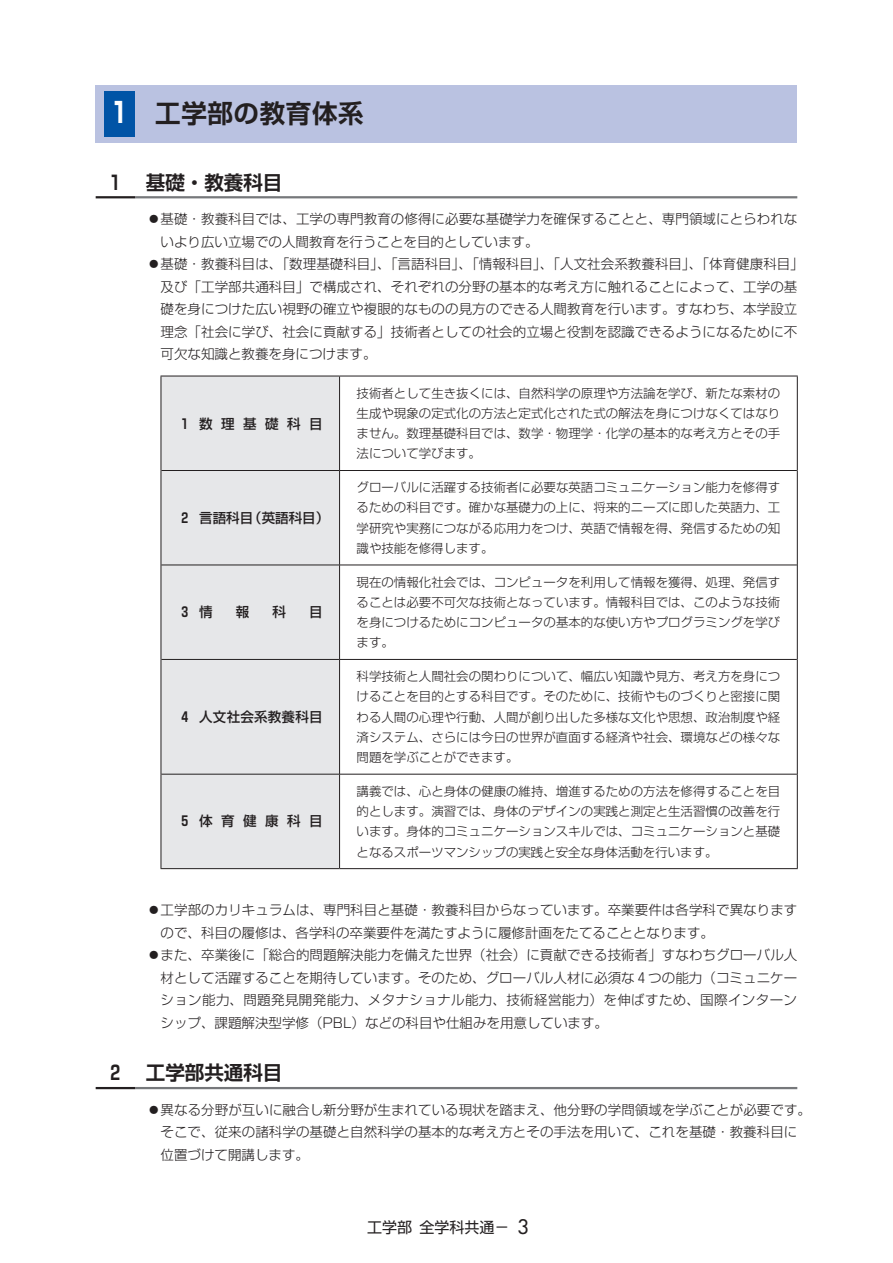
<style>
.page{position:relative;width:893px;height:1263px;background:#fff}
.page>*{position:absolute;margin:0;border:0;box-sizing:border-box;transform-origin:0 0}
.t1{font:700 25.5px "Shin Go Pr 5 De";letter-spacing:.025em;color:#231f20}
.t2{font:700 19.5px "Shin Go Pr 5 De";color:#231f20}
.t3{font:15px "Shin Go Pr 5";color:#231f20}
.t4{font:300 13.5px/22.5px "Shin Go Pr 5";letter-spacing:.005em;color:#231f20}
.t5{font:300 13.5px "Shin Go Pr 5";letter-spacing:.03em;color:#231f20}
.t6{font:500 13.5px "Shin Go Pr 5";letter-spacing:.015em;color:#231f20}
.t7{font:700 13.5px "Shin Go Pr 5 De";color:#231f20}
.t8{font:300 12.45px/20.2px "Shin Go Pr 5";color:#231f20;text-align:justify}
.s1{font-family:"Shin Go Pr 5";font-size:28.05px;color:#fff}
.s2{font-family:"Shin Go Pr 5 De";font-weight:700}
.s3{font-family:"Shin Go Pr 5";font-weight:500}
.s4{font-family:"Futura";font-size:19.5px}
</style>
<div class="page">
<hr style="left:135px;top:196px;width:662px;height:2px;background:#76787b">
<hr style="left:96px;top:196px;width:39px;height:2px;background:#231f20">
<div style="left:162px;top:377px;width:177px;height:491px;background:#e6e7e9"></div>
<hr style="left:161px;top:470px;width:179px;height:1px;background:#231f20">
<hr style="left:161px;top:565px;width:179px;height:1px;background:#231f20">
<hr style="left:340px;top:565px;width:457px;height:1px;background:#231f20">
<hr style="left:161px;top:659px;width:179px;height:1px;background:#231f20">
<hr style="left:339px;top:376px;width:1px;height:94px;background:#231f20">
<hr style="left:339px;top:660px;width:1px;height:114px;background:#231f20">
<hr style="left:339px;top:774px;width:1px;height:94px;background:#231f20">
<hr style="left:161px;top:376px;width:179px;height:1px;background:#231f20">
<hr style="left:161px;top:376px;width:1px;height:94px;background:#231f20">
<hr style="left:340px;top:376px;width:458px;height:1px;background:#231f20">
<hr style="left:797px;top:376px;width:1px;height:94px;background:#231f20">
<hr style="left:161px;top:470px;width:1px;height:95px;background:#231f20">
<hr style="left:161px;top:565px;width:1px;height:94px;background:#231f20">
<hr style="left:161px;top:659px;width:1px;height:115px;background:#231f20">
<hr style="left:797px;top:659px;width:1px;height:115px;background:#231f20">
<hr style="left:161px;top:774px;width:179px;height:1px;background:#231f20">
<hr style="left:340px;top:774px;width:457px;height:1px;background:#231f20">
<hr style="left:340px;top:470px;width:457px;height:1px;background:#231f20">
<hr style="left:339px;top:471px;width:1px;height:94px;background:#231f20">
<hr style="left:339px;top:565px;width:1px;height:94px;background:#231f20">
<hr style="left:340px;top:659px;width:457px;height:1px;background:#231f20">
<hr style="left:797px;top:470px;width:1px;height:95px;background:#231f20">
<hr style="left:797px;top:565px;width:1px;height:94px;background:#231f20">
<hr style="left:161px;top:774px;width:1px;height:94px;background:#231f20">
<hr style="left:797px;top:774px;width:1px;height:94px;background:#231f20">
<hr style="left:161px;top:868px;width:179px;height:1px;background:#231f20">
<hr style="left:340px;top:868px;width:458px;height:1px;background:#231f20">
<hr style="left:135px;top:1087px;width:662px;height:2px;background:#76787b">
<hr style="left:96px;top:1087px;width:39px;height:2px;background:#231f20">
<div style="left:96px;top:85px;width:701px;height:57px;background:#bac2e1"></div>
<div style="left:104px;top:91px;width:31px;height:46px;background:#0154a6"></div>
<h1 class="t1" style="left:113px;top:93px;width:252px"><span class="s1">1</span> 工学部の教育体系</h1>
<h2 class="t2" style="left:111px;top:166px;width:11px">1</h2>
<h2 class="t2" style="left:146px;top:166px;width:138px">基礎・教養科目</h2>
<p class="t4" style="left:147px;top:206px;width:652px">⃝基礎・教養科目では、工学の専門教育の修得に必要な基礎学力を確保することと、専門領域にとらわれな</p>
<p class="t4" style="left:161px;top:229px;width:380px">いより広い立場での人間教育を行うことを目的としています。</p>
<p class="t4" style="left:147px;top:251px;width:658px">⃝基礎・教養科目は、「数理基礎科目」、「言語科目」、「情報科目」、「人文社会系教養科目」、「体育健康科目」</p>
<p class="t4" style="left:161px;top:274px;width:638px">及び「工学部共通科目」で構成され、それぞれの分野の基本的な考え方に触れることによって、工学の基</p>
<p class="t4" style="left:161px;top:296px;width:638px">礎を身につけた広い視野の確立や複眼的なものの見方のできる人間教育を行います。すなわち、本学設立</p>
<p class="t4" style="left:161px;top:319px;width:638px">理念「社会に学び、社会に貢献する」技術者としての社会的立場と役割を認識できるようになるために不</p>
<p class="t4" style="left:161px;top:341px;width:218px">可欠な知識と教養を身につけます。</p>
<p class="t6" style="left:181px;top:412px;width:143px"><span class="s2">1</span> 数理基礎科目</p>
<p class="t6" style="left:181px;top:507px;width:149px"><span class="s2">2</span> 言語科目（英語科目）</p>
<p class="t7" style="left:181px;top:601px;width:33px">3 <span class="s3">情</span></p>
<p class="t6" style="left:236px;top:601px;width:15px">報</p>
<p class="t6" style="left:272px;top:601px;width:15px">科</p>
<p class="t6" style="left:309px;top:601px;width:15px">目</p>
<p class="t6" style="left:181px;top:706px;width:143px"><span class="s2">4</span> 人文社会系教養科目</p>
<p class="t6" style="left:181px;top:810px;width:143px"><span class="s2">5</span> 体育健康科目</p>
<p class="t8" style="left:357px;top:382px;width:425px">技術者として生き抜くには、自然科学の原理や方法論を学び、新たな素材の生成や現象の定式化の方法と定式化された式の解法を身につけなくてはなりません。数理基礎科目では、数学・物理学・化学の基本的な考え方とその手法について学びます。</p>
<p class="t8" style="left:357px;top:476px;width:425px">グローバルに活躍する技術者に必要な英語コミュニケーション能力を修得するための科目です。確かな基礎力の上に、将来的ニーズに即した英語力、工学研究や実務につながる応用力をつけ、英語で情報を得、発信するための知識や技能を修得します。</p>
<p class="t8" style="left:357px;top:570px;width:425px">現在の情報化社会では、コンピュータを利用して情報を獲得、処理、発信することは必要不可欠な技術となっています。情報科目では、このような技術を身につけるためにコンピュータの基本的な使い方やプログラミングを学びます。</p>
<p class="t8" style="left:357px;top:665px;width:425px">科学技術と人間社会の関わりについて、幅広い知識や見方、考え方を身につけることを目的とする科目です。そのために、技術やものづくりと密接に関わる人間の心理や行動、人間が創り出した多様な文化や思想、政治制度や経済システム、さらには今日の世界が直面する経済や社会、環境などの様々な問題を学ぶことができます。</p>
<p class="t8" style="left:357px;top:780px;width:425px">講義では、心と身体の健康の維持、増進するための方法を修得することを目的とします。演習では、身体のデザインの実践と測定と生活習慣の改善を行います。身体的コミュニケーションスキルでは、コミュニケーションと基礎となるスポーツマンシップの実践と安全な身体活動を行います。</p>
<p class="t4" style="left:147px;top:897px;width:652px">⃝工学部のカリキュラムは、専門科目と基礎・教養科目からなっています。卒業要件は各学科で異なります</p>
<p class="t4" style="left:161px;top:920px;width:555px">ので、科目の履修は、各学科の卒業要件を満たすように履修計画をたてることとなります。</p>
<p class="t4" style="left:147px;top:942px;width:652px">⃝また、卒業後に「総合的問題解決能力を備えた世界（社会）に貢献できる技術者」すなわちグローバル人</p>
<p class="t4" style="left:161px;top:965px;width:638px">材として活躍することを期待しています。そのため、グローバル人材に必須な 4 つの能力（コミュニケー</p>
<p class="t5" style="left:161px;top:989px;width:638px">ション能力、問題発見開発能力、メタナショナル能力、技術経営能力）を伸ばすため、国際インターン</p>
<p class="t4" style="left:161px;top:1010px;width:449px">シップ、課題解決型学修（PBL）などの科目や仕組みを用意しています。</p>
<h2 class="t2" style="left:111px;top:1057px;width:11px">2</h2>
<h2 class="t2" style="left:146px;top:1057px;width:138px">工学部共通科目</h2>
<p class="t4" style="left:161px;top:1097px;width:652px;text-indent:-14px">⃝異なる分野が互いに融合し新分野が生まれている現状を踏まえ、他分野の学問領域を学ぶことが必要です。そこで、従来の諸科学の基礎と自然科学の基本的な考え方とその手法を用いて、これを基礎・教養科目に位置づけて開講します。</p>
<p class="t3" style="left:367px;top:1214px;width:163px">工学部全学科共通－ <span class="s4">3</span></p>
</div>
